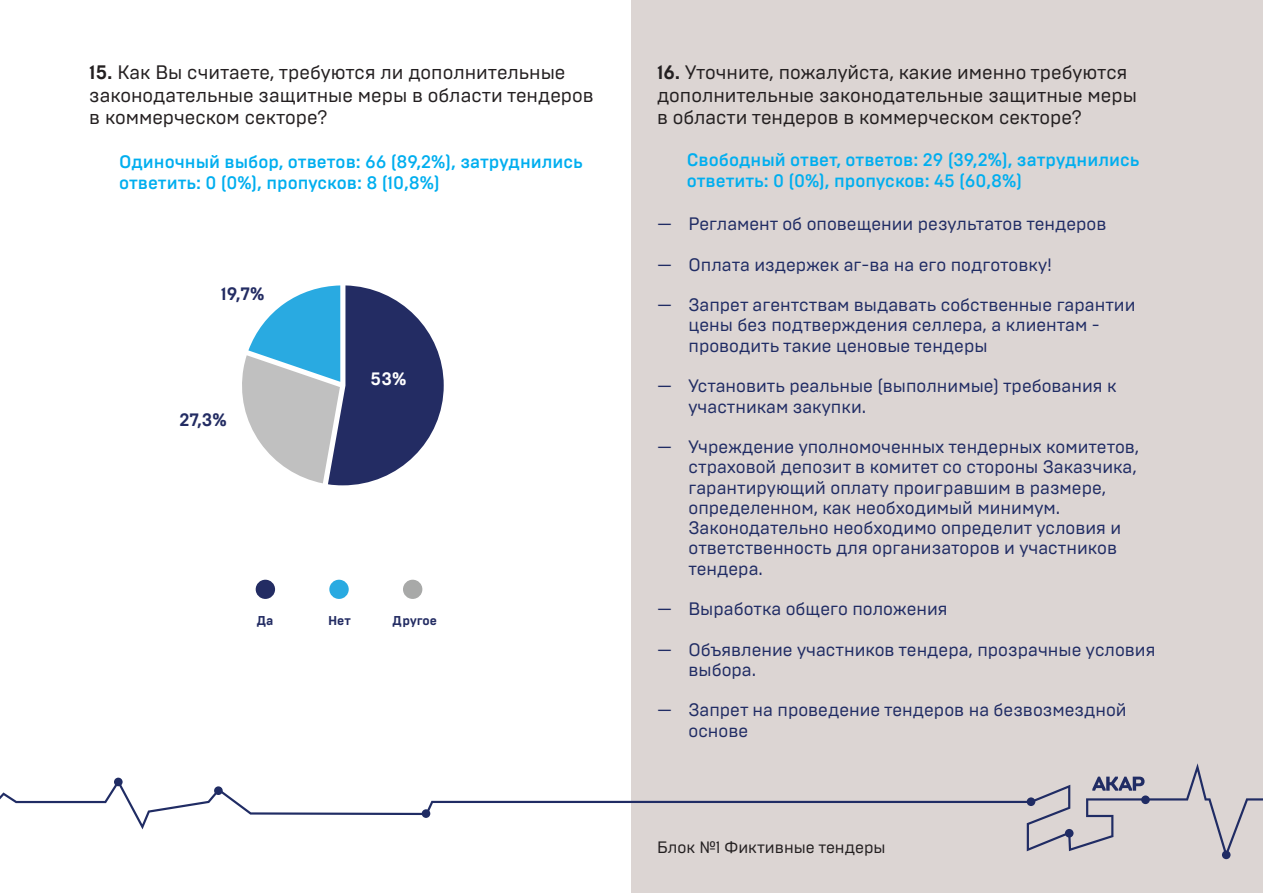
<style>
.page{position:relative;width:1263px;height:893px;background:#fff}
.page>*{position:absolute;margin:0;border:0;box-sizing:border-box;transform-origin:0 0}
.t1{font:19.5px/22.5px "Brutal Type";color:#231f20}
.t2{font:18px/20.2px "Brutal Type";color:#202c64}
.t3{font:500 18px/21px "Brutal Type";color:#00aeef}
.t4{font:700 18px "Brutal Type";color:#232c63}
.t5{font:700 18px "Brutal Type";color:#fff}
.t6{font:16.5px "Brutal Type";color:#231f20}
.t7{font:700 12.75px "Brutal Type";color:#232c63}
.s1{font-weight:700}
</style>
<div class="page">
<div style="left:631px;top:0;width:632px;height:893px;background:#dcd5d3"></div>
<svg style="left:0;top:763px;width:1263px;height:95px"></svg>
<div style="left:1222px;top:850px;width:8px;height:9px;background:#202c64;border-radius:50%"></div>
<svg style="left:242px;top:285px;width:202px;height:201px"></svg>
<div style="left:329px;top:580px;width:20px;height:19px;background:#29aae1;border-radius:50%"></div>
<div style="left:256px;top:580px;width:19px;height:19px;background:#232c63;border-radius:50%"></div>
<div style="left:403px;top:580px;width:19px;height:19px;background:#a8a9a8;border-radius:50%"></div>
<p class="t1" style="left:89px;top:61px;width:506px"><span class="s1">15.</span> Как Вы считаете, требуются ли дополнительные законодательные защитные меры в области тендеров в коммерческом секторе?</p>
<p class="t3" style="left:119px;top:151px;width:465px">Одиночный выбор, ответов: 66 (89,2%), затруднились ответить: 0 (0%), пропусков: 8 (10,8%)</p>
<p class="t4" style="left:221px;top:282px;width:45px">19,7%</p>
<p class="t4" style="left:179px;top:409px;width:49px">27,3%</p>
<p class="t5" style="left:371px;top:368px;width:37px">53%</p>
<p class="t7" style="left:257px;top:612px;width:18px">Да</p>
<p class="t7" style="left:328px;top:612px;width:24px">Нет</p>
<p class="t7" style="left:393px;top:612px;width:46px">Другое</p>
<p class="t1" style="left:657px;top:61px;width:481px"><span class="s1">16.</span> Уточните, пожалуйста, какие именно требуются дополнительные законодательные защитные меры в области тендеров в коммерческом секторе?</p>
<p class="t3" style="left:687px;top:150px;width:454px">Свободный ответ, ответов: 29 (39,2%), затруднились ответить: 0 (0%), пропусков: 45 (60,8%)</p>
<p class="t2" style="left:657px;top:214px;width:451px">— Регламент об оповещении результатов тендеров</p>
<p class="t2" style="left:657px;top:254px;width:396px">— Оплата издержек аг-ва на его подготовку!</p>
<p class="t2" style="left:688px;top:295px;width:448px;text-indent:-32px">— Запрет агентствам выдавать собственные гарантии цены без подтверждения селлера, а клиентам - проводить такие ценовые тендеры</p>
<p class="t2" style="left:688px;top:376px;width:430px;text-indent:-32px">— Установить реальные (выполнимые) требования к участникам закупки.</p>
<p class="t2" style="left:688px;top:437px;width:452px;text-indent:-32px">— Учреждение уполномоченных тендерных комитетов, страховой депозит в комитет со стороны Заказчика, гарантирующий оплату проигравшим в размере, определенном, как необходимый минимум.<br>Законодательно необходимо определит условия и ответственность для организаторов и участников тендера.</p>
<p class="t2" style="left:657px;top:599px;width:292px">— Выработка общего положения</p>
<p class="t2" style="left:688px;top:639px;width:468px;text-indent:-32px">— Объявление участников тендера, прозрачные условия выбора.</p>
<p class="t2" style="left:688px;top:700px;width:440px;text-indent:-32px">— Запрет на проведение тендеров на безвозмездной основе</p>
<p class="t6" style="left:657px;top:837px;width:230px">Блок №1 Фиктивные тендеры</p>
</div>
